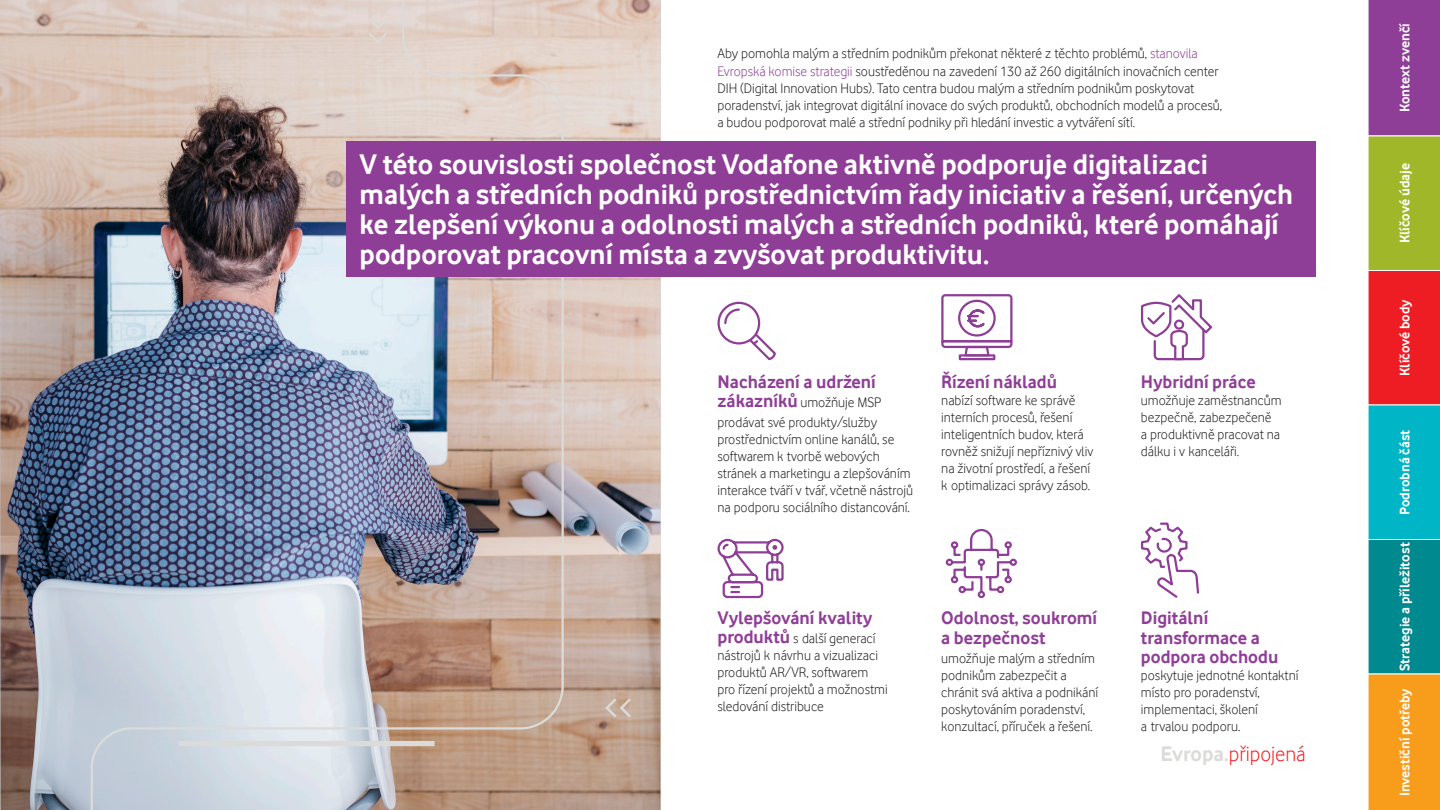
<style>
.page{position:relative;width:1440px;height:810px;background:#fff}
.page>*{position:absolute;margin:0;border:0;box-sizing:border-box;transform-origin:0 0}
.RED_BAND{font:700 29.25px/30px "Vodafone Rg";color:#fff}
.PAGE_TITLE{font:21.75px "Vodafone Lt";color:#ee1d23}
.BODY{font:700 18.75px/19.5px "Vodafone Rg";color:#8f3e97}
.BODY-2{font:14.25px/17.1px "Vodafone Lt";color:#231f20}
.t1{font:700 14.25px "Vodafone Rg";color:#fff}
.s1{color:#8f3e97}
.s2{font-family:"Vodafone Rg";font-weight:700;font-size:18.75px;color:#8f3e97}
.s3{font-family:"Vodafone Rg";font-weight:700;color:#dbdbd9}
</style>
<div class="page">
<img style="left:0;top:0;width:661px;height:810px">
<img style="left:90px;top:0;width:475px;height:810px">
<div style="left:347px;top:142px;width:969px;height:135px;background:#8f3e97"></div>
<svg style="left:605px;top:698px;width:26px;height:19px"></svg>
<svg style="left:368px;top:18px;width:19px;height:26px"></svg>
<div style="left:179px;top:741px;width:256px;height:5px;background:#dbdbd9"></div>
<div style="left:717px;top:302px;width:43px;height:43px;border:2px solid #8f3e97;border-radius:50%"></div>
<svg style="left:723px;top:307px;width:53px;height:54px"></svg>
<div style="left:959px;top:354px;width:36px;height:6px;border:2px solid #8f3e97"></div>
<svg style="left:941px;top:294px;width:72px;height:64px"></svg>
<svg style="left:1140px;top:294px;width:72px;height:67px"></svg>
<svg style="left:717px;top:538px;width:67px;height:61px"></svg>
<svg style="left:945px;top:528px;width:72px;height:71px"></svg>
<svg style="left:1140px;top:522px;width:60px;height:76px"></svg>
<svg style="left:1368px;top:0;width:72px;height:810px;background:#867f66"></svg>
<p class="BODY-2" style="left:717px;top:45px;width:506px">Aby pomohla malým a středním podnikům překonat některé z těchto problémů, <span class="s1">stanovila Evropská komise strategii</span> soustředěnou na zavedení 130 až 260 digitálních inovačních center DIH (Digital Innovation Hubs). Tato centra budou malým a středním podnikům poskytovat poradenství, jak integrovat digitální inovace do svých produktů, obchodních modelů a procesů, a budou podporovat malé a střední podniky při hledání investic a vytváření sítí.</p>
<p class="RED_BAND" style="left:360px;top:149px;width:935px">V této souvislosti společnost Vodafone aktivně podporuje digitalizaci malých a středních podniků prostřednictvím řady iniciativ a řešení, určených ke zlepšení výkonu a odolnosti malých a středních podniků, které pomáhají podporovat pracovní místa a zvyšovat produktivitu.</p>
<p class="BODY" style="left:717px;top:371px;width:160px">Nacházení a udržení</p>
<p class="BODY-2" style="left:717px;top:392px;width:165px;line-height:19.5px"><span class="s2">zákazníků</span> umožňuje MSP prodávat své produkty/služby</p>
<p class="BODY-2" style="left:717px;top:430px;width:197px">prostřednictvím online kanálů, se softwarem k tvorbě webových stránek a marketingu a zlepšováním interakce tváří v tvář, včetně nástrojů na podporu sociálního distancování.</p>
<p class="BODY" style="left:941px;top:371px;width:117px">Řízení nákladů</p>
<p class="BODY-2" style="left:941px;top:391px;width:153px">nabízí software ke správě interních procesů, řešení inteligentních budov, která rovněž snižují nepříznivý vliv na životní prostředí, a řešení k optimalizaci správy zásob.</p>
<p class="BODY" style="left:717px;top:608px;width:156px">Vylepšování kvality</p>
<p class="BODY-2" style="left:717px;top:629px;width:172px"><span class="s2">produktů</span> s další generací nástrojů k návrhu a vizualizaci produktů AR/VR, softwarem pro řízení projektů a možnostmi sledování distribuce</p>
<p class="BODY" style="left:941px;top:608px;width:157px">Odolnost, soukromí a bezpečnost</p>
<p class="BODY-2" style="left:941px;top:650px;width:158px">umožňuje malým a středním podnikům zabezpečit a chránit svá aktiva a podnikání poskytováním poradenství, konzultací, příruček a řešení.</p>
<p class="BODY" style="left:1141px;top:371px;width:116px">Hybridní práce</p>
<p class="BODY-2" style="left:1141px;top:391px;width:142px">umožňuje zaměstnancům bezpečně, zabezpečeně<br>a produktivně pracovat na dálku i v kanceláři.</p>
<p class="BODY" style="left:1141px;top:608px;width:139px">Digitální transformace a podpora obchodu</p>
<p class="BODY-2" style="left:1141px;top:667px;width:159px">poskytuje jednotné kontaktní místo pro poradenství, implementaci, školení<br>a trvalou podporu.</p>
<p class="PAGE_TITLE" style="left:1161px;top:742px;width:147px"><span class="s3">Evropa.</span>připojená</p>
<p class="t1" style="left:1397px;top:112px;width:91px;rotate:-90deg">Kontext zvenčí</p>
<p class="t1" style="left:1397px;top:243px;width:82px;rotate:-90deg">Klíčové údaje</p>
<p class="t1" style="left:1397px;top:376px;width:78px;rotate:-90deg">Klíčové body</p>
<p class="t1" style="left:1397px;top:515px;width:87px;rotate:-90deg">Podrobná část</p>
<p class="t1" style="left:1397px;top:671px;width:130px;rotate:-90deg">Strategie a příležitost</p>
<p class="t1" style="left:1397px;top:796px;width:109px;rotate:-90deg">Investiční potřeby</p>
</div>
